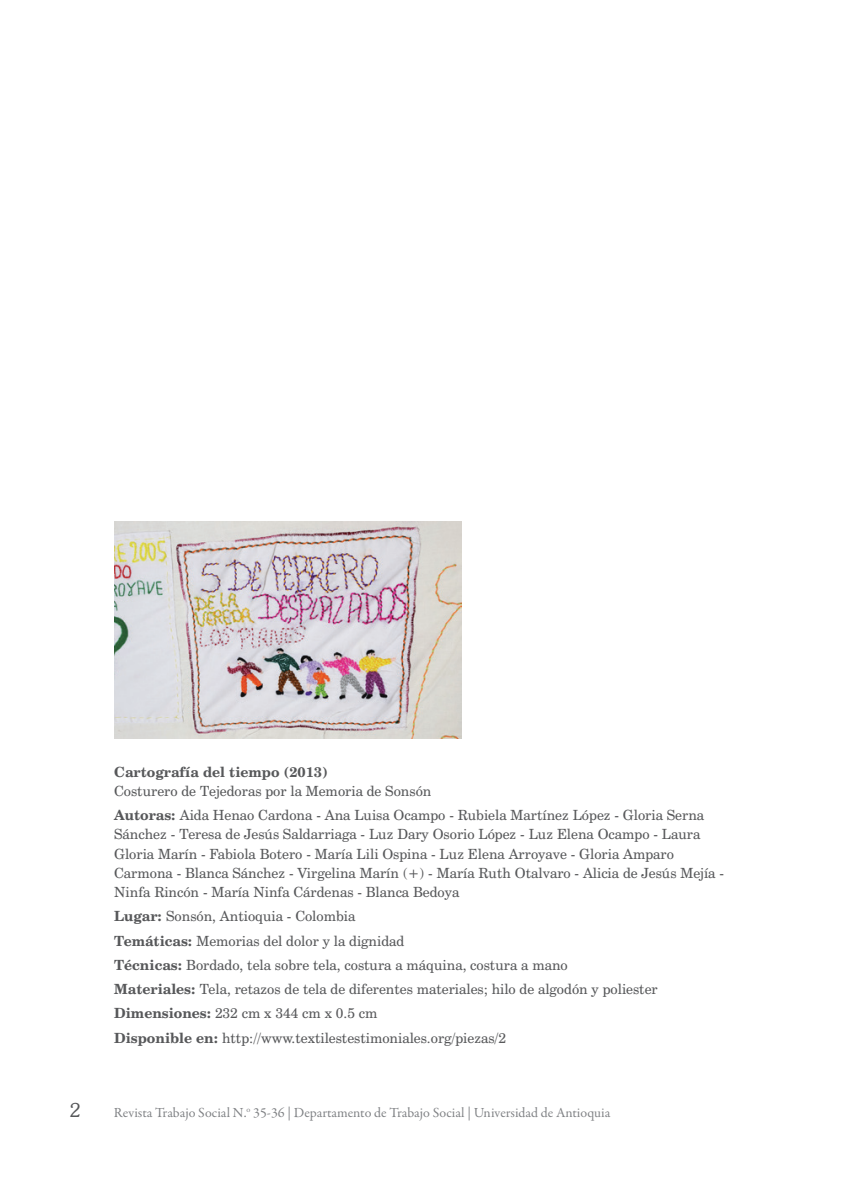
<style>
.page{position:relative;width:844px;height:1191px;background:#fff}
.page>*{position:absolute;margin:0;border:0;box-sizing:border-box;transform-origin:0 0}
.t1{font:300 19.25px "Souvenir IT Cby BT";color:#57585a}
.t2{font:14px/24.2px "Century Schoolbook BT";color:#57585a}
.t3{font:14px "Garamond Premr Pro";color:#808285}
.t4{font:700 14px "Century Schoolbook BT";color:#57585a}
.s1{font-weight:700}
</style>
<div class="page">
<img style="left:114px;top:521px;width:347px;height:218px">
<p class="t4" style="left:114px;top:763px;width:215px">Cartografía del tiempo (2013)</p>
<p class="t2" style="left:114px;top:778px;width:591px">Costurero de Tejedoras por la Memoria de Sonsón<br><span class="s1">Autoras:</span> Aida Henao Cardona - Ana Luisa Ocampo - Rubiela Martínez López - Gloria Serna</p>
<p class="t2" style="left:114px;top:824px;width:611px;line-height:19.2px">Sánchez - Teresa de Jesús Saldarriaga - Luz Dary Osorio López - Luz Elena Ocampo - Laura Gloria Marín - Fabiola Botero - María Lili Ospina - Luz Elena Arroyave - Gloria Amparo Carmona - Blanca Sánchez - Virgelina Marín (+) - María Ruth Otalvaro - Alicia de Jesús Mejía - Ninfa Rincón - María Ninfa Cárdenas - Blanca Bedoya</p>
<p class="t2" style="left:114px;top:904px;width:545px"><span class="s1">Lugar:</span> Sonsón, Antioquia - Colombia<br><span class="s1">Temáticas:</span> Memorias del dolor y la dignidad<br><span class="s1">Técnicas:</span> Bordado, tela sobre tela, costura a máquina, costura a mano<br><span class="s1">Materiales:</span> Tela, retazos de tela de diferentes materiales; hilo de algodón y poliester <span class="s1">Dimensiones:</span> 232 cm x 344 cm x 0.5 cm<br><span class="s1">Disponible en:</span> http://www.textilestestimoniales.org/piezas/2</p>
<h1 class="t1" style="left:70px;top:1098px;width:12px">2</h1>
<p class="t3" style="left:114px;top:1103px;width:497px">Revista Trabajo Social N.<sup>o</sup> 35-36 | Departamento de Trabajo Social | Universidad de Antioquia</p>
</div>
